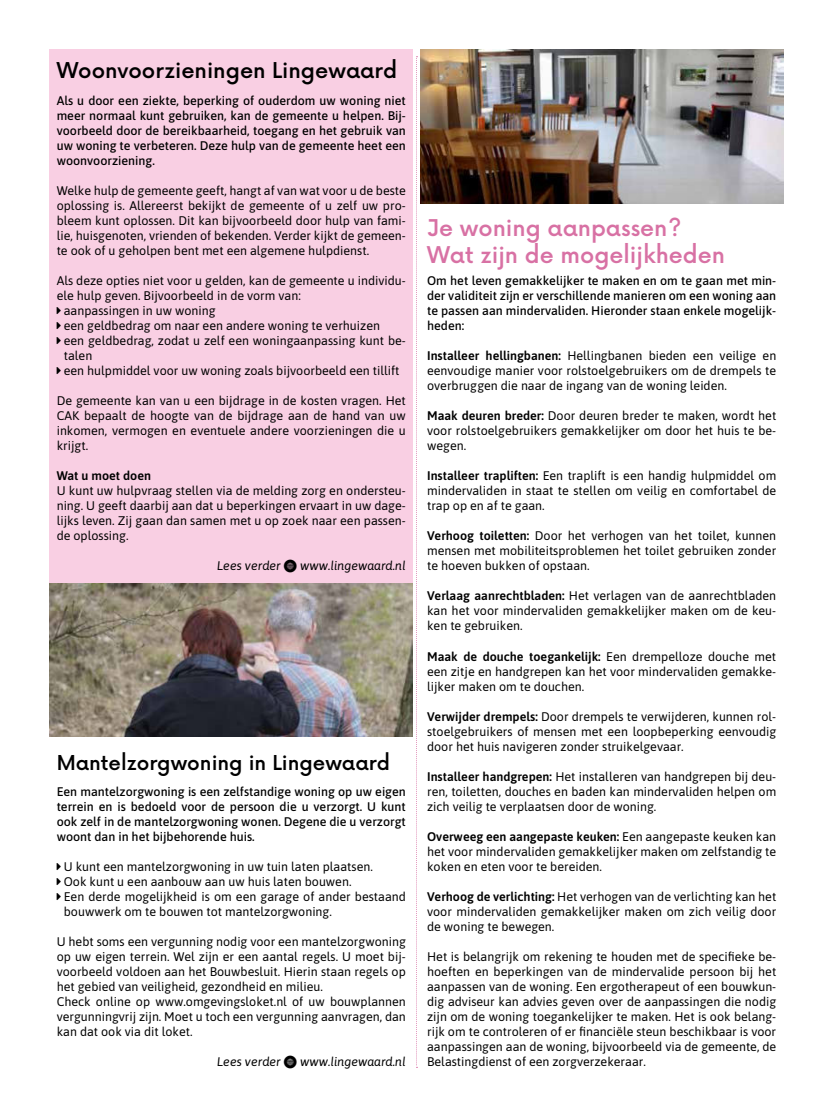
<style>
.page{position:relative;width:833px;height:1117px;background:#fff}
.page>*{position:absolute;margin:0;border:0;box-sizing:border-box;transform-origin:0 0}
.t1{font:500 22.5px/27px "Now";color:#d871a4}
.t2{font:500 21.25px "Now";color:#000}
.t3{font:500 20px "Now";color:#000}
.t4{font:12.5px/15px "Asap";color:#000;text-align:justify}
.t5{font:500 12.5px/15px "Asap";color:#000;text-align:justify}
.t6{font:italic 12.5px "Asap";color:#000}
.t7{font:600 12.5px "Asap";color:#000}
.s1{font-family:"Social Media Circled";font-style:normal}
.s2{font-weight:600}
</style>
<div class="page">
<div style="left:50px;top:49px;width:363px;height:534px;background:#f9cfe3"></div>
<img style="left:420px;top:50px;width:363px;height:153px">
<img style="left:50px;top:583px;width:363px;height:153px">
<svg style="left:416px;top:56px;width:1px;height:1011px"></svg>
<h2 class="t2" style="left:57px;top:59px;width:342px">Woonvoorzieningen Lingewaard</h2>
<p class="t5" style="left:57px;top:94px;width:351px">Als u door een ziekte, beperking of ouderdom uw woning niet meer normaal kunt gebruiken, kan de gemeente u helpen. Bij&shy;voorbeeld door de bereikbaarheid, toegang en het gebruik van uw woning te verbeteren. Deze hulp van de gemeente heet een woonvoorziening.</p>
<p class="t4" style="left:57px;top:184px;width:351px">Welke hulp de gemeente geeft, hangt af van wat voor u de beste oplossing is. Allereerst bekijkt de gemeente of u zelf uw pro&shy;bleem kunt oplossen. Dit kan bijvoorbeeld door hulp van fami&shy;lie, huisgenoten, vrienden of bekenden. Verder kijkt de gemeen&shy;te ook of u geholpen bent met een algemene hulpdienst.</p>
<p class="t4" style="left:57px;top:274px;width:350px">Als deze opties niet voor u gelden, kan de gemeente u individu-</p>
<p class="t4" style="left:57px;top:289px;width:246px">ele hulp geven. Bijvoorbeeld in de vorm van:</p>
<p class="t4" style="left:64px;top:304px;width:153px">aanpassingen in uw woning</p>
<p class="t4" style="left:64px;top:319px;width:318px">een geldbedrag om naar een andere woning te verhuizen</p>
<p class="t4" style="left:64px;top:334px;width:343px">een geldbedrag, zodat u zelf een woningaanpassing kunt be-</p>
<p class="t4" style="left:64px;top:349px;width:30px">talen</p>
<p class="t4" style="left:64px;top:364px;width:337px">een hulpmiddel voor uw woning zoals bijvoorbeeld een tillift</p>
<p class="t4" style="left:57px;top:394px;width:351px">De gemeente kan van u een bijdrage in de kosten vragen. Het CAK bepaalt de hoogte van de bijdrage aan de hand van uw inkomen, vermogen en eventuele andere voorzieningen die u krijgt.</p>
<p class="t7" style="left:57px;top:471px;width:96px">Wat u moet doen</p>
<p class="t4" style="left:57px;top:484px;width:351px">U kunt uw hulpvraag stellen via de melding zorg en ondersteu&shy;ning. U geeft daarbij aan dat u beperkingen ervaart in uw dage&shy;lijks leven. Zij gaan dan samen met u op zoek naar een passen&shy;de oplossing.</p>
<p class="t6" style="left:217px;top:561px;width:190px">Lees verder <span class="s1">K</span> www.lingewaard.nl</p>
<h3 class="t3" style="left:57px;top:752px;width:335px">Mantelzorgwoning in Lingewaard</h3>
<p class="t5" style="left:57px;top:784px;width:351px">Een mantelzorgwoning is een zelfstandige woning op uw eigen terrein en is bedoeld voor de persoon die u verzorgt. U kunt ook zelf in de mantelzorgwoning wonen. Degene die u verzorgt woont dan in het bijbehorende huis.</p>
<p class="t4" style="left:64px;top:859px;width:343px;text-align:left">U kunt een mantelzorgwoning in uw tuin laten plaatsen.<br>Ook kunt u een aanbouw aan uw huis laten bouwen.<br>Een derde mogelijkheid is om een garage of ander bestaand bouwwerk om te bouwen tot mantelzorgwoning.</p>
<p class="t4" style="left:57px;top:934px;width:351px;text-align:left">U hebt soms een vergunning nodig voor een mantelzorgwoning op uw eigen terrein. Wel zijn er een aantal regels. U moet bij&shy;voorbeeld voldoen aan het Bouwbesluit. Hierin staan regels op het gebied van veiligheid, gezondheid en milieu.<br>Check online op www.omgevingsloket.nl of uw bouwplannen vergunningvrij zijn. Moet u toch een vergunning aanvragen, dan kan dat ook via dit loket.</p>
<p class="t6" style="left:217px;top:1056px;width:190px">Lees verder <span class="s1">K</span> www.lingewaard.nl</p>
<h1 class="t1" style="left:427px;top:215px;width:299px">Je woning aanpassen?<br>Wat zijn de mogelijkheden</h1>
<p class="t5" style="left:427px;top:274px;width:351px">Om het leven gemakkelijker te maken en om te gaan met min&shy;der validiteit zijn er verschillende manieren om een woning aan te passen aan mindervaliden. Hieronder staan enkele mogelijk&shy;heden:</p>
<p class="t4" style="left:427px;top:349px;width:351px"><span class="s2">Installeer hellingbanen:</span> Hellingbanen bieden een veilige en eenvoudige manier voor rolstoelgebruikers om de drempels te overbruggen die naar de ingang van de woning leiden.</p>
<p class="t4" style="left:427px;top:409px;width:351px"><span class="s2">Maak deuren breder:</span> Door deuren breder te maken, wordt het voor rolstoelgebruikers gemakkelijker om door het huis te be&shy;wegen.</p>
<p class="t4" style="left:427px;top:469px;width:351px"><span class="s2">Installeer trapliften:</span> Een traplift is een handig hulpmiddel om mindervaliden in staat te stellen om veilig en comfortabel de trap op en af te gaan.</p>
<p class="t4" style="left:427px;top:529px;width:351px"><span class="s2">Verhoog toiletten:</span> Door het verhogen van het toilet, kunnen mensen met mobiliteitsproblemen het toilet gebruiken zonder te hoeven bukken of opstaan.</p>
<p class="t4" style="left:427px;top:589px;width:351px"><span class="s2">Verlaag aanrechtbladen:</span> Het verlagen van de aanrechtbladen kan het voor mindervaliden gemakkelijker maken om de keu&shy;ken te gebruiken.</p>
<p class="t4" style="left:427px;top:649px;width:350px"><span class="s2">Maak de douche toegankelijk:</span> Een drempelloze douche met een zitje en handgrepen kan het voor mindervaliden gemakke&shy;lijker maken om te douchen.</p>
<p class="t4" style="left:427px;top:709px;width:351px"><span class="s2">Verwijder drempels:</span> Door drempels te verwijderen, kunnen rol&shy;stoelgebruikers of mensen met een loopbeperking eenvoudig door het huis navigeren zonder struikelgevaar.</p>
<p class="t4" style="left:427px;top:769px;width:351px"><span class="s2">Installeer handgrepen:</span> Het installeren van handgrepen bij deu&shy;ren, toiletten, douches en baden kan mindervaliden helpen om zich veilig te verplaatsen door de woning.</p>
<p class="t4" style="left:427px;top:829px;width:351px"><span class="s2">Overweeg een aangepaste keuken:</span> Een aangepaste keuken kan het voor mindervaliden gemakkelijker maken om zelfstandig te koken en eten voor te bereiden.</p>
<p class="t4" style="left:427px;top:889px;width:351px"><span class="s2">Verhoog de verlichting:</span> Het verhogen van de verlichting kan het voor mindervaliden gemakkelijker maken om zich veilig door de woning te bewegen.</p>
<p class="t4" style="left:427px;top:947px;width:351px">Het is belangrijk om rekening te houden met de specifieke be&shy;hoeften en beperkingen van de mindervalide persoon bij het aanpassen van de woning. Een ergotherapeut of een bouwkun&shy;dig adviseur kan advies geven over de aanpassingen die nodig zijn om de woning toegankelijker te maken. Het is ook belang&shy;rijk om te controleren of er financiële steun beschikbaar is voor aanpassingen aan de woning, bijvoorbeeld via de gemeente, de Belastingdienst of een zorgverzekeraar.</p>
</div>
